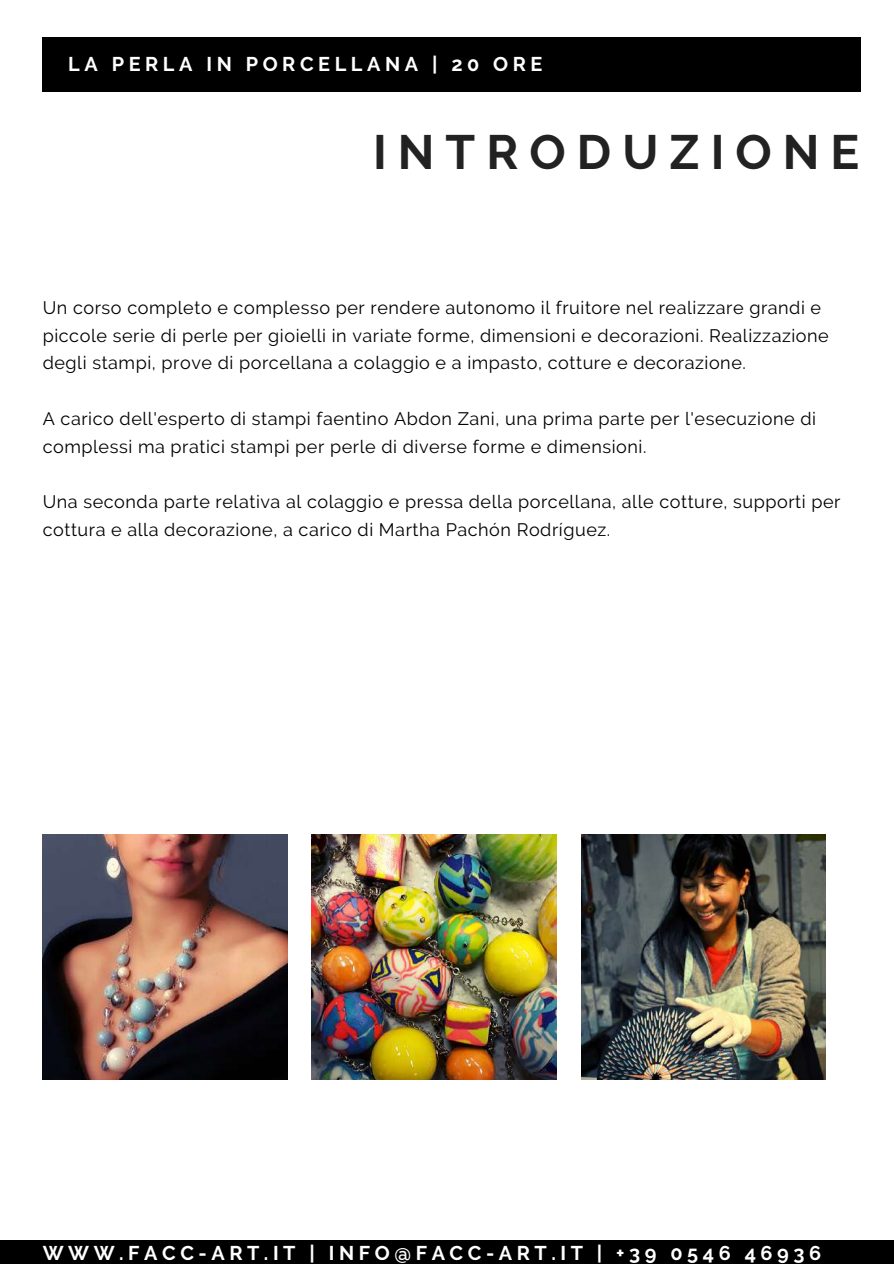
<style>
.page{position:relative;width:894px;height:1264px;background:#fff}
.page>*{position:absolute;margin:0;border:0;box-sizing:border-box;transform-origin:0 0}
.t1{font:700 48px "Raleway";letter-spacing:.23em;color:#222}
.t2{font:700 19.8px "Raleway";letter-spacing:.23em;color:#fff}
.t3{font:18px/27.8px "Raleway";letter-spacing:.03em;color:#000}
</style>
<div class="page">
<div style="left:43px;top:38px;width:817px;height:54px;background:#000"></div>
<div style="left:0;top:1240px;width:893px;height:23px;background:#000"></div>
<img style="left:43px;top:834px;width:244px;height:245px">
<img style="left:311px;top:834px;width:245px;height:245px">
<img style="left:581px;top:834px;width:244px;height:245px">
<p class="t2" style="left:68px;top:53px;width:475px">LA PERLA IN PORCELLANA | 20 ORE</p>
<h1 class="t1" style="left:373px;top:124px;width:487px">INTRODUZIONE</h1>
<p class="t3" style="left:43px;top:294px;width:787px">Un corso completo e complesso per rendere autonomo il fruitore nel realizzare grandi e piccole serie di perle per gioielli in variate forme, dimensioni e decorazioni. Realizzazione degli stampi, prove di porcellana a colaggio e a impasto, cotture e decorazione.</p>
<p class="t3" style="left:43px;top:404px;width:774px">A carico dell'esperto di stampi faentino Abdon Zani, una prima parte per l'esecuzione di complessi ma pratici stampi per perle di diverse forme e dimensioni.</p>
<p class="t3" style="left:43px;top:487px;width:799px">Una seconda parte relativa al colaggio e pressa della porcellana, alle cotture, supporti per cottura e alla decorazione, a carico di Martha Pachón Rodríguez.</p>
<p class="t2" style="left:43px;top:1241px;width:779px">WWW.FACC-ART.IT | INFO@FACC-ART.IT | +39 0546 46936</p>
</div>
